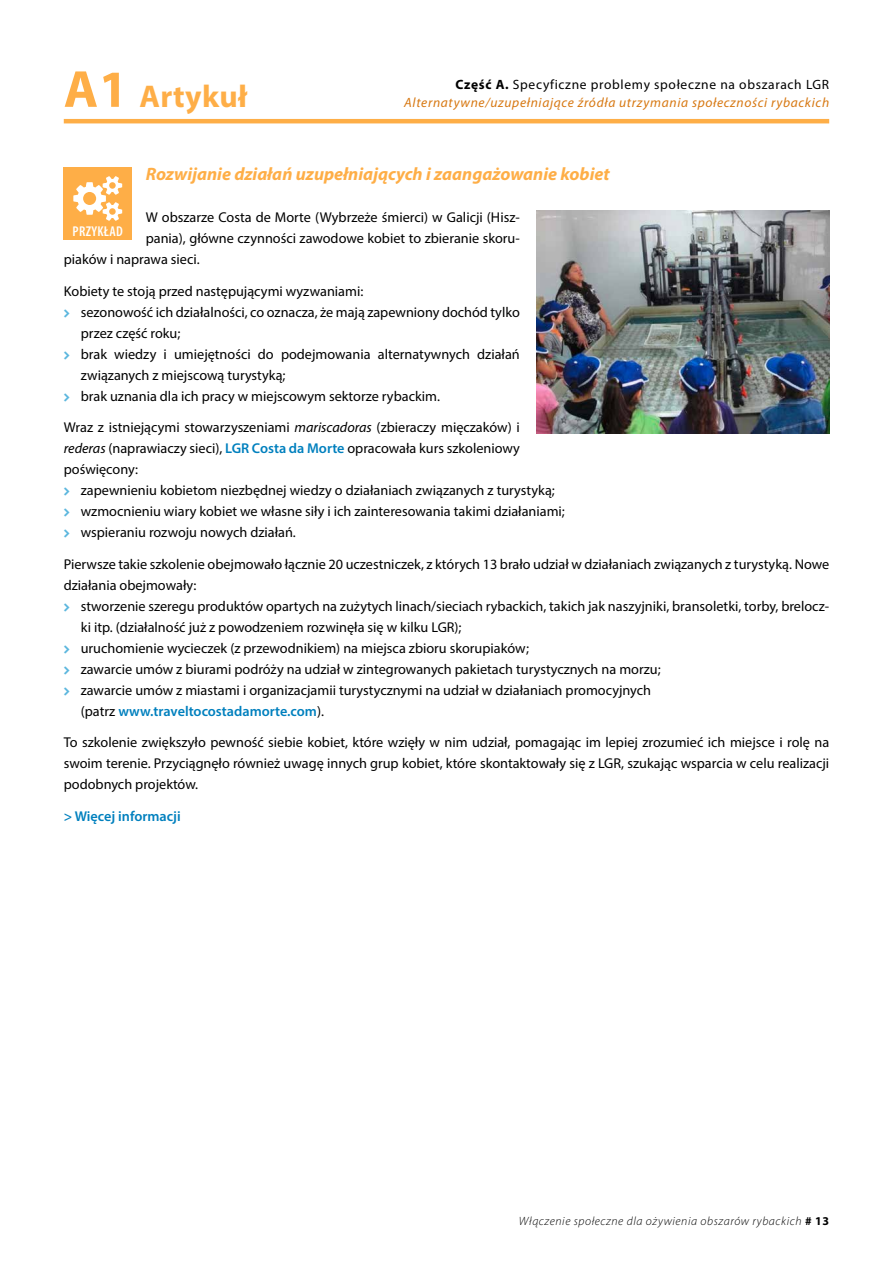
<style>
.page{position:relative;width:893px;height:1263px;background:#fff}
.page>*{position:absolute;margin:0;border:0;box-sizing:border-box;transform-origin:0 0}
.t1{font:700 31.5px "Myriad Pro";letter-spacing:.01em;color:#feae47}
.t2{font:italic 700 18px "Myriad Pro";color:#feae47}
.t3{font:14.25px/21px "Myriad Pro";color:#000}
.t4{font:600 14.25px "Myriad Pro";color:#0080be}
.t5{font:600 condensed 14.25px "Myriad Pro";letter-spacing:.02em;color:#fff}
.t6{font:italic 13.5px "Myriad Pro";letter-spacing:.05em;color:#d77812}
.t7{font:13.5px "Myriad Pro";letter-spacing:.05em;color:#000}
.t8{font:italic 300 12px "Myriad Pro";letter-spacing:.05em;color:#000}
.s1{font-size:52.5px}
.s2{font-weight:700}
.s3{font-style:italic}
.s4{font-weight:600;color:#0080be}
.s5{font-weight:700;font-style:normal}
</style>
<div class="page">
<hr style="left:64px;top:119px;width:765px;height:4px;background:#feae47">
<div style="left:64px;top:168px;width:68px;height:72px;background:#feae47"></div>
<svg style="left:73px;top:176px;width:49px;height:45px"></svg>
<img style="left:537px;top:210px;width:292px;height:224px">
<h1 class="t1" style="left:64px;top:76px;width:185px"><span class="s1">A1</span> Artykuł</h1>
<p class="t7" style="left:455px;top:76px;width:375px"><span class="s2">Część A.</span> Specyficzne problemy społeczne na obszarach LGR</p>
<p class="t6" style="left:404px;top:94px;width:426px">Alternatywne/uzupełniające źródła utrzymania społeczności rybackich</p>
<p class="t2" style="left:146px;top:162px;width:465px">Rozwijanie działań uzupełniających i zaangażowanie kobiet</p>
<p class="t3" style="left:146px;top:206px;width:376px">W obszarze Costa de Morte (Wybrzeże śmierci) w Galicji (Hisz-</p>
<p class="t3" style="left:146px;top:228px;width:376px">pania), główne czynności zawodowe kobiet to zbieranie skoru-</p>
<p class="t3" style="left:64px;top:249px;width:137px">piaków i naprawa sieci.</p>
<p class="t3" style="left:81px;top:280px;width:441px;text-indent:-17px">Kobiety te stoją przed następującymi wyzwaniami:<br>sezonowość ich działalności, co oznacza, że mają zapewniony dochód tylko przez część roku;<br>brak wiedzy i umiejętności do podejmowania alternatywnych działań związanych z miejscową turystyką;<br>brak uznania dla ich pracy w miejscowym sektorze rybackim.</p>
<p class="t3" style="left:64px;top:417px;width:458px;text-align:justify">Wraz z istniejącymi stowarzyszeniami <span class="s3">mariscadoras</span> (zbieraczy mięczaków) i <span class="s3">rederas</span> (naprawiaczy sieci), <span class="s4">LGR Costa da Morte</span> opracowała kurs szkoleniowy poświęcony:</p>
<p class="t3" style="left:81px;top:479px;width:486px">zapewnieniu kobietom niezbędnej wiedzy o działaniach związanych z turystyką; wzmocnieniu wiary kobiet we własne siły i ich zainteresowania takimi działaniami; wspieraniu rozwoju nowych działań.</p>
<p class="t3" style="left:64px;top:553px;width:767px">Pierwsze takie szkolenie obejmowało łącznie 20 uczestniczek, z których 13 brało udział w działaniach związanych z turystyką. Nowe działania obejmowały:</p>
<p class="t3" style="left:81px;top:595px;width:750px">stworzenie szeregu produktów opartych na zużytych linach/sieciach rybackich, takich jak naszyjniki, bransoletki, torby, brelocz&shy;ki itp. (działalność już z powodzeniem rozwinęła się w kilku LGR);<br>uruchomienie wycieczek (z przewodnikiem) na miejsca zbioru skorupiaków;<br>zawarcie umów z biurami podróży na udział w zintegrowanych pakietach turystycznych na morzu;<br>zawarcie umów z miastami i organizacjamii turystycznymi na udział w działaniach promocyjnych<br>(patrz <span class="s4">www.traveltocostadamorte.com</span>).</p>
<p class="t3" style="left:64px;top:732px;width:767px;text-align:justify">To szkolenie zwiększyło pewność siebie kobiet, które wzięły w nim udział, pomagając im lepiej zrozumieć ich miejsce i rolę na swoim terenie. Przyciągnęło również uwagę innych grup kobiet, które skontaktowały się z LGR, szukając wsparcia w celu realizacji podobnych projektów.</p>
<p class="t4" style="left:64px;top:807px;width:118px">&gt; Więcej informacji</p>
<p class="t5" style="left:73px;top:222px;width:52px">PRZYKŁAD</p>
<p class="t8" style="left:519px;top:1214px;width:312px">Włączenie społeczne dla ożywienia obszarów rybackich <span class="s5"># 13</span></p>
</div>
